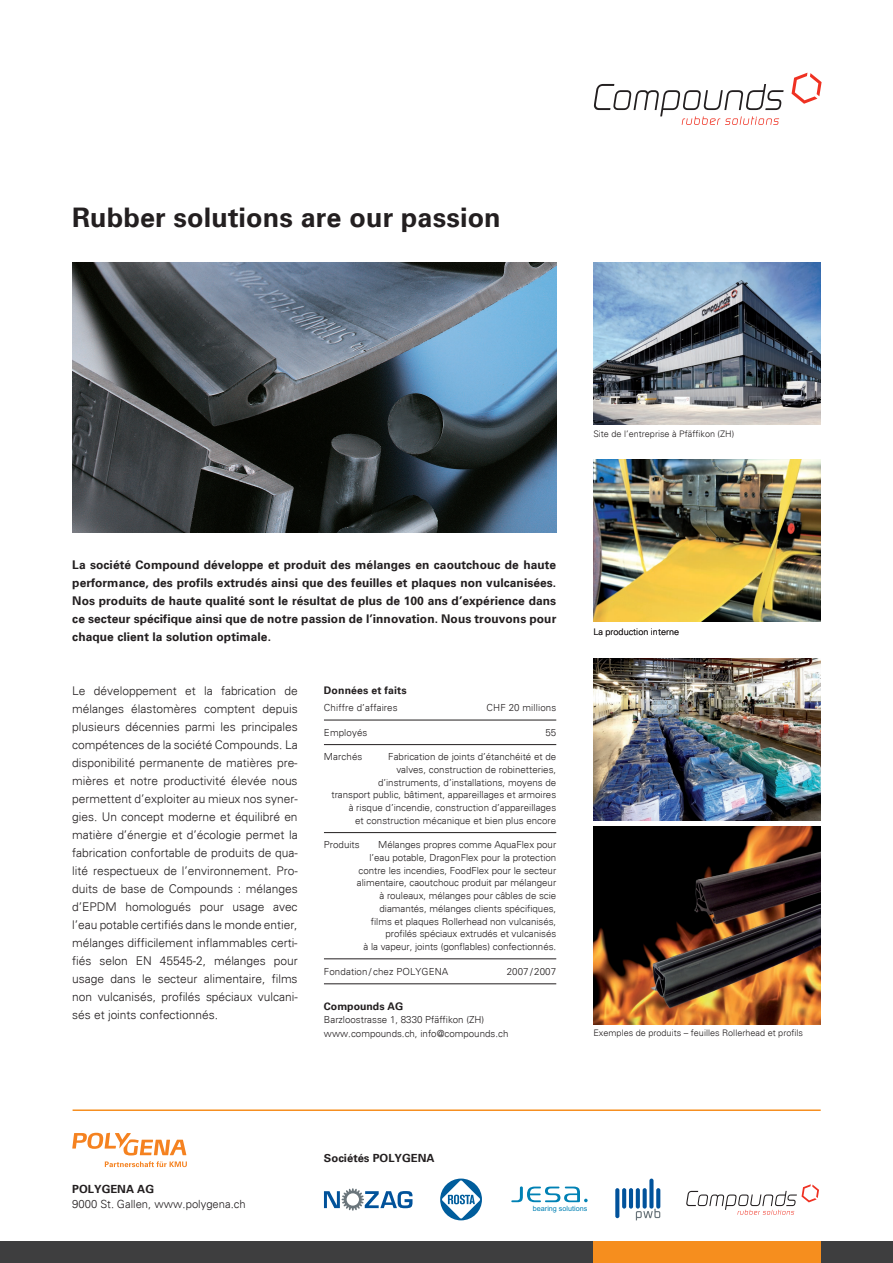
<style>
.page{position:relative;width:893px;height:1263px;background:#fff}
.page>*{position:absolute;margin:0;border:0;box-sizing:border-box;transform-origin:0 0}
.t1{font:700 27px "Univers 65";letter-spacing:.005em;color:#231f20}
.t2{font:300 12px/18px "Univers 45";letter-spacing:-.005em;color:#231f20;text-align:justify}
.t3{font:700 12px/18px "Univers 65";letter-spacing:.005em;color:#231f20;text-align:justify}
.t4{font:300 11.25px "Univers 45";color:#231f20}
.t5{font:700 11.25px "Univers 65";color:#231f20}
.t6{font:700 10.5px "Univers 65";letter-spacing:.01em;color:#231f20}
.t7{font:300 9.75px/12.8px "Univers 45";color:#231f20;text-align:right}
.t8{font:300 9px "Univers 45";color:#231f20}
.t9{font:7.2px "Arial";color:#0081b4}
</style>
<div class="page">
<hr style="left:324px;top:720px;width:232px;height:1px;background:#231f20">
<hr style="left:324px;top:744px;width:232px;height:1px;background:#231f20">
<hr style="left:324px;top:832px;width:232px;height:1px;background:#231f20">
<hr style="left:324px;top:958px;width:232px;height:1px;background:#231f20">
<hr style="left:324px;top:983px;width:232px;height:1px;background:#231f20">
<svg style="left:791px;top:73px;width:31px;height:31px"></svg>
<svg style="left:594px;top:84px;width:190px;height:41px"></svg>
<img style="left:593px;top:263px;width:228px;height:162px">
<img style="left:593px;top:459px;width:228px;height:162px">
<img style="left:593px;top:826px;width:228px;height:198px">
<img style="left:593px;top:659px;width:228px;height:162px">
<img style="left:72px;top:263px;width:484px;height:270px">
<div style="left:0;top:1242px;width:893px;height:21px;background:#3e3e3f"></div>
<div style="left:593px;top:1242px;width:227px;height:21px;background:#f68e1e"></div>
<hr style="left:73px;top:1109px;width:748px;height:2px;background:#f68e1e">
<svg style="left:72px;top:1133px;width:114px;height:22px"></svg>
<svg style="left:105px;top:1161px;width:82px;height:6px"></svg>
<svg style="left:324px;top:1188px;width:88px;height:23px"></svg>
<svg style="left:511px;top:1186px;width:77px;height:16px"></svg>
<svg style="left:615px;top:1188px;width:4px;height:30px"></svg>
<svg style="left:622px;top:1188px;width:4px;height:20px"></svg>
<hr style="left:629px;top:1188px;width:4px;height:20px;background:#01529b;border-radius:2px">
<svg style="left:649px;top:1178px;width:4px;height:30px"></svg>
<svg style="left:636px;top:1188px;width:24px;height:32px"></svg>
<svg style="left:440px;top:1178px;width:42px;height:42px"></svg>
<svg style="left:686px;top:1184px;width:133px;height:31px"></svg>
<h1 class="t1" style="left:72px;top:201px;width:430px">Rubber solutions are our passion</h1>
<p class="t8" style="left:593px;top:428px;width:142px">Site de l’entreprise à Pfäffikon (ZH)</p>
<p class="t3" style="left:72px;top:556px;width:486px">La société Compound développe et produit des mélanges en caoutchouc de haute performance, des profils extrudés ainsi que des feuilles et plaques non vulcanisées.<br>Nos produits de haute qualité sont le résultat de plus de 100 ans d’expérience dans ce secteur spécifique ainsi que de notre passion de l’innovation. Nous trouvons pour chaque client la solution optimale.</p>
<p class="t2" style="left:72px;top:682px;width:227px">Le développement et la fabrication de mélanges élastomères comptent depuis plusieurs décennies parmi les principales compétences de la société Compounds. La disponibilité permanente de matières pre&shy;mières et notre productivité élevée nous permettent d’exploiter au mieux nos syner&shy;gies. Un concept moderne et équilibré en matière d’énergie et d’écologie permet la fabrication confortable de produits de qua&shy;lité respectueux de l’environnement. Pro&shy;duits de base de Compounds : mélanges d’EPDM homologués pour usage avec l’eau potable certifiés dans le monde entier, mélanges difficilement inflammables certi&shy;fiés selon EN 45545-2, mélanges pour usage dans le secteur alimentaire, films non vulcanisés, profilés spéciaux vulcani&shy;sés et joints confectionnés.</p>
<p class="t6" style="left:324px;top:684px;width:84px">Données et faits</p>
<p class="t7" style="left:324px;top:701px;width:75px">Chiffre d’affaires</p>
<p class="t7" style="left:487px;top:701px;width:71px">CHF 20 millions</p>
<p class="t7" style="left:324px;top:726px;width:45px">Employés</p>
<p class="t7" style="left:545px;top:726px;width:12px">55</p>
<p class="t7" style="left:324px;top:750px;width:40px">Marchés</p>
<p class="t7" style="left:331px;top:750px;width:226px">Fabrication de joints d’étanchéité et de<br>valves, construction de robinetteries, d’instruments, d’installations, moyens de<br>transport public, bâtiment, appareillages et armoires à risque d’incendie, construction d’appareillages<br>et construction mécanique et bien plus encore</p>
<p class="t7" style="left:324px;top:838px;width:37px">Produits</p>
<p class="t7" style="left:357px;top:838px;width:201px">Mélanges propres comme AquaFlex pour l’eau potable, DragonFlex pour la protection contre les incendies, FoodFlex pour le secteur alimentaire, caoutchouc produit par mélangeur à rouleaux, mélanges pour câbles de scie diamantés, mélanges clients spécifiques, films et plaques Rollerhead non vulcanisés, profilés spéciaux extrudés et vulcanisés<br>à la vapeur, joints (gonflables) confectionnés.</p>
<p class="t7" style="left:324px;top:965px;width:126px">Fondation / chez POLYGENA</p>
<p class="t7" style="left:507px;top:965px;width:51px">2007 / 2007</p>
<p class="t6" style="left:324px;top:1000px;width:81px">Compounds AG</p>
<p class="t7" style="left:324px;top:1013px;width:186px;line-height:13.5px;text-align:left">Barzloostrasse 1, 8330 Pfäffikon (ZH) www.compounds.ch, info@compounds.ch</p>
<p class="t8" style="left:593px;top:627px;width:87px">La production interne</p>
<p class="t8" style="left:593px;top:1028px;width:211px">Exemples de produits – feuilles Rollerhead et profils</p>
<p class="t5" style="left:324px;top:1152px;width:112px">Sociétés POLYGENA</p>
<p class="t5" style="left:72px;top:1182px;width:83px">POLYGENA AG</p>
<p class="t4" style="left:72px;top:1197px;width:175px">9000 St. Gallen, www.polygena.ch</p>
<p class="t9" style="left:533px;top:1203px;width:56px">bearing solutions</p>
</div>
